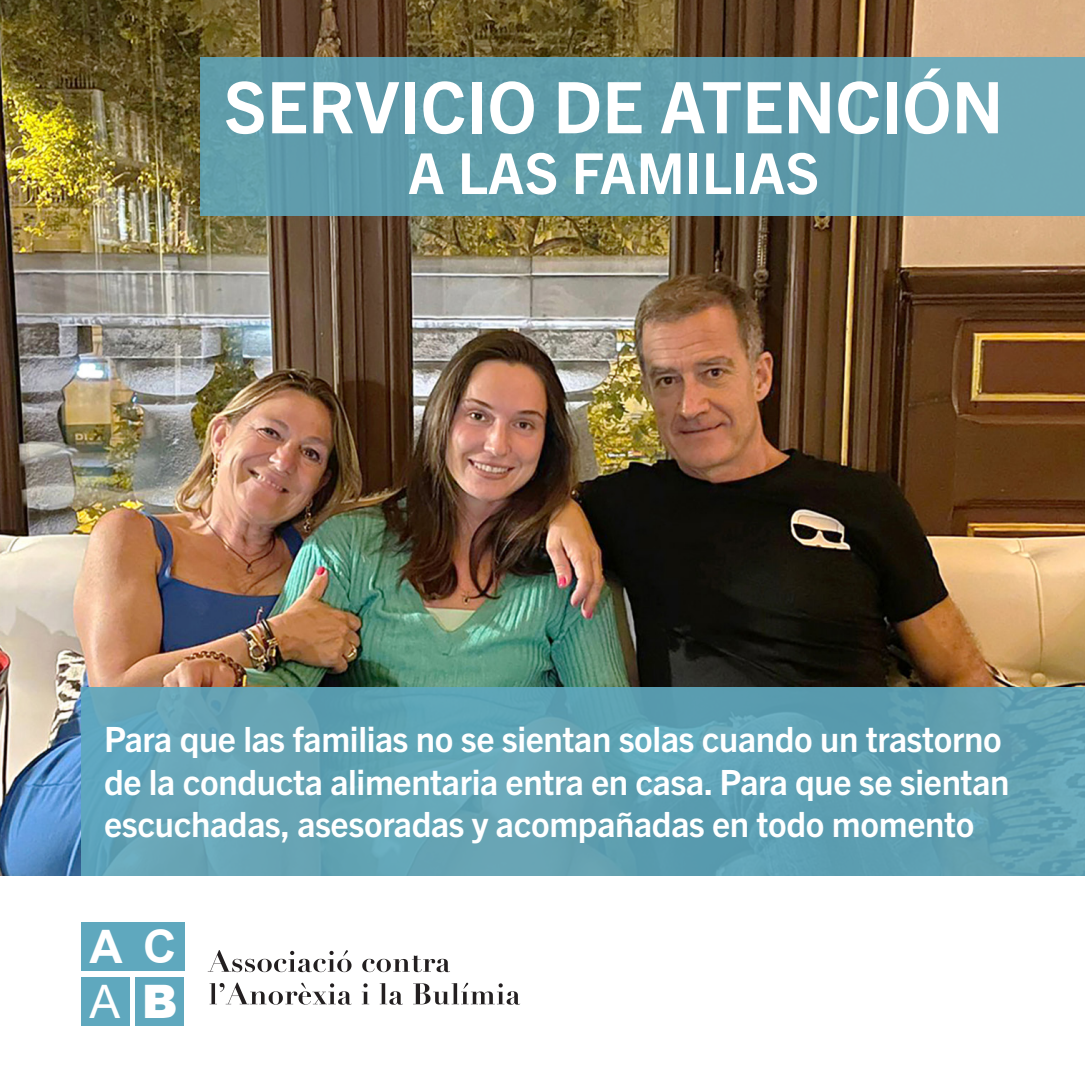
<style>
.page{position:relative;width:1085px;height:1085px;background:#fff}
.page>*{position:absolute;margin:0;border:0;box-sizing:border-box;transform-origin:0 0}
.t1{font:700 71.1px "Trade Gothic Next LT Pro";color:#fff}
.t2{font:700 56.48px "Trade Gothic Next LT Pro";color:#fff}
.t3{font:700 46.12px "Arial";color:#fff}
.t4{font:46.12px "Arial";color:#fff}
.t5{font:900 46.12px "Arial";color:#fff}
.t6{font:700 34.88px/42.8px "Trade Gothic Next LT Pro";letter-spacing:-.01em;color:#fff}
</style>
<div class="page">
<img style="left:0;top:0;width:1084px;height:875px">
<div style="left:200px;top:57px;width:884px;height:158px;background:linear-gradient(to right,#5c99a7,#6aa3b2)"></div>
<div style="left:81px;top:686px;width:1003px;height:189px;background:#61a3b4"></div>
<svg style="left:209px;top:982px;width:311px;height:22px"></svg>
<svg style="left:210px;top:950px;width:238px;height:21px"></svg>
<div style="left:81px;top:976px;width:49px;height:49px;background:#5fa8be"></div>
<div style="left:81px;top:922px;width:103px;height:48px;background:#5fa8be"></div>
<div style="left:135px;top:976px;width:49px;height:49px;background:#5fa8be"></div>
<p class="t1" style="left:224px;top:58px;width:781px">SERVICIO DE ATENCIÓN</p>
<p class="t2" style="left:408px;top:134px;width:413px">A LAS FAMILIAS</p>
<p class="t6" style="left:104px;top:715px;width:906px">Para que las familias no se sientan solas cuando un trastorno de la conducta alimentaria entra en casa. Para que se sientan escuchadas, asesoradas y acompañadas en todo momento</p>
<p class="t3" style="left:90px;top:916px;width:88px">A C</p>
<p class="t4" style="left:90px;top:971px;width:32px">A</p>
<p class="t5" style="left:142px;top:967px;width:37px">B</p>
</div>
